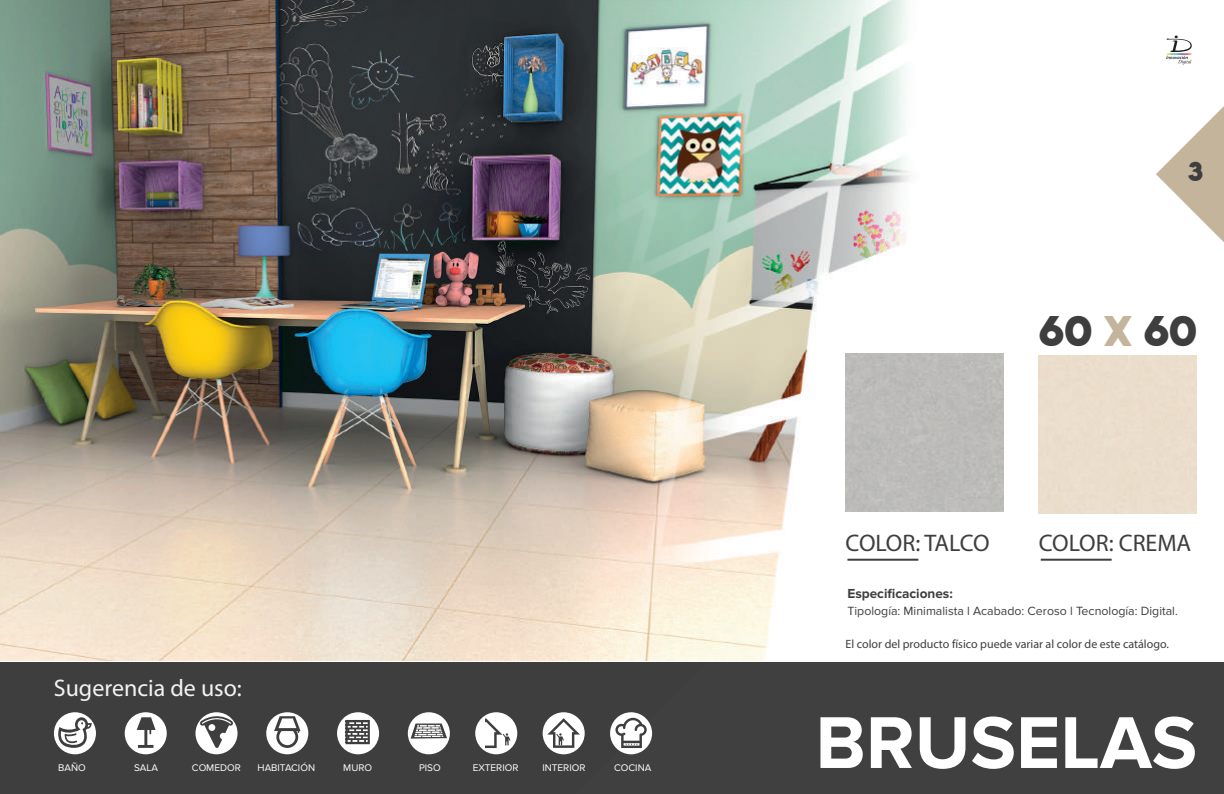
<style>
.page{position:relative;width:1224px;height:794px;background:#fff}
.page>*{position:absolute;margin:0;border:0;box-sizing:border-box;transform-origin:0 0}
.t1{font:700 76px "Proxima Nova";color:#fff}
.t2{font:38px "Lemon Milkbold";color:#3e3e3f}
.t3{font:24px "Myriad Pro";letter-spacing:-.005em;color:#3e3e3f}
.t4{font:24px "Myriad Pro";color:#f2f3f4}
.t5{font:24px "Lemon Milkbold";color:#3e3e3f}
.t6{font:700 13.6px "Proxima Nova";color:#3e3e3f}
.t7{font:12.4px "Proxima Nova";color:#3e3e3f}
.t8{font:12px "Myriad Pro";color:#3e3e3f}
.t9{font:10px "Proxima Nova";color:#fff}
.s1{color:#c3b49b}
</style>
<div class="page">
<img style="left:0;top:0;width:972px;height:660px">
<div style="left:0;top:662px;width:1224px;height:132px;background:#3e3e3f"></div>
<div style="left:54px;top:712px;width:42px;height:42px;background:#fff;border-radius:50%"></div>
<div style="left:125px;top:712px;width:42px;height:42px;background:#fff;border-radius:50%"></div>
<svg style="left:195px;top:712px;width:43px;height:42px"></svg>
<div style="left:266px;top:712px;width:42px;height:42px;background:#fff;border-radius:50%"></div>
<div style="left:337px;top:712px;width:42px;height:42px;background:#fff;border-radius:50%"></div>
<div style="left:408px;top:712px;width:42px;height:42px;background:#fff;border-radius:50%"></div>
<div style="left:475px;top:712px;width:42px;height:42px;background:#fff;border-radius:50%"></div>
<div style="left:543px;top:712px;width:42px;height:42px;background:#fff;border-radius:50%"></div>
<div style="left:610px;top:712px;width:42px;height:42px;background:#fff;border-radius:50%"></div>
<svg style="left:57px;top:717px;width:35px;height:31px"></svg>
<svg style="left:137px;top:717px;width:19px;height:31px"></svg>
<svg style="left:200px;top:715px;width:33px;height:33px"></svg>
<svg style="left:274px;top:716px;width:27px;height:32px"></svg>
<svg style="left:346px;top:720px;width:24px;height:24px"></svg>
<svg style="left:411px;top:723px;width:36px;height:15px"></svg>
<svg style="left:486px;top:718px;width:24px;height:30px"></svg>
<svg style="left:547px;top:718px;width:33px;height:30px"></svg>
<svg style="left:615px;top:718px;width:32px;height:30px"></svg>
<svg style="left:1166px;top:36px;width:26px;height:28px"></svg>
<svg style="left:1166px;top:53px;width:26px;height:2px"></svg>
<svg style="left:1156px;top:106px;width:68px;height:136px"></svg>
<hr style="left:847px;top:558px;width:71px;height:2px;background:#3e3e3f">
<hr style="left:1041px;top:558px;width:71px;height:2px;background:#3e3e3f">
<div style="left:846px;top:353px;width:158px;height:158px;background:#bcbbb8"></div>
<h3 class="t4" style="left:54px;top:673px;width:189px">Sugerencia de uso:</h3>
<p class="t9" style="left:58px;top:762px;width:29px">BAÑO</p>
<p class="t9" style="left:134px;top:762px;width:26px">SALA</p>
<p class="t9" style="left:192px;top:762px;width:50px">COMEDOR</p>
<p class="t9" style="left:258px;top:762px;width:59px">HABITACIÓN</p>
<p class="t9" style="left:343px;top:762px;width:30px">MURO</p>
<p class="t9" style="left:419px;top:762px;width:23px">PISO</p>
<p class="t9" style="left:473px;top:762px;width:47px">EXTERIOR</p>
<p class="t9" style="left:542px;top:762px;width:45px">INTERIOR</p>
<p class="t9" style="left:614px;top:762px;width:39px">COCINA</p>
<h3 class="t5" style="left:1188px;top:155px;width:17px">3</h3>
<h2 class="t2" style="left:1039px;top:304px;width:160px">60 <span class="s1">x</span> 60</h2>
<h3 class="t3" style="left:846px;top:528px;width:146px">COLOR: TALCO</h3>
<h3 class="t3" style="left:1039px;top:528px;width:154px">COLOR: CREMA</h3>
<p class="t6" style="left:847px;top:586px;width:107px">Especificaciones:</p>
<p class="t7" style="left:847px;top:603px;width:332px">Tipología: Minimalista l Acabado: Ceroso l Tecnología: Digital.</p>
<p class="t8" style="left:846px;top:637px;width:325px">El color del producto físico puede variar al color de este catálogo.</p>
<h1 class="t1" style="left:815px;top:699px;width:383px">BRUSELAS</h1>
</div>
